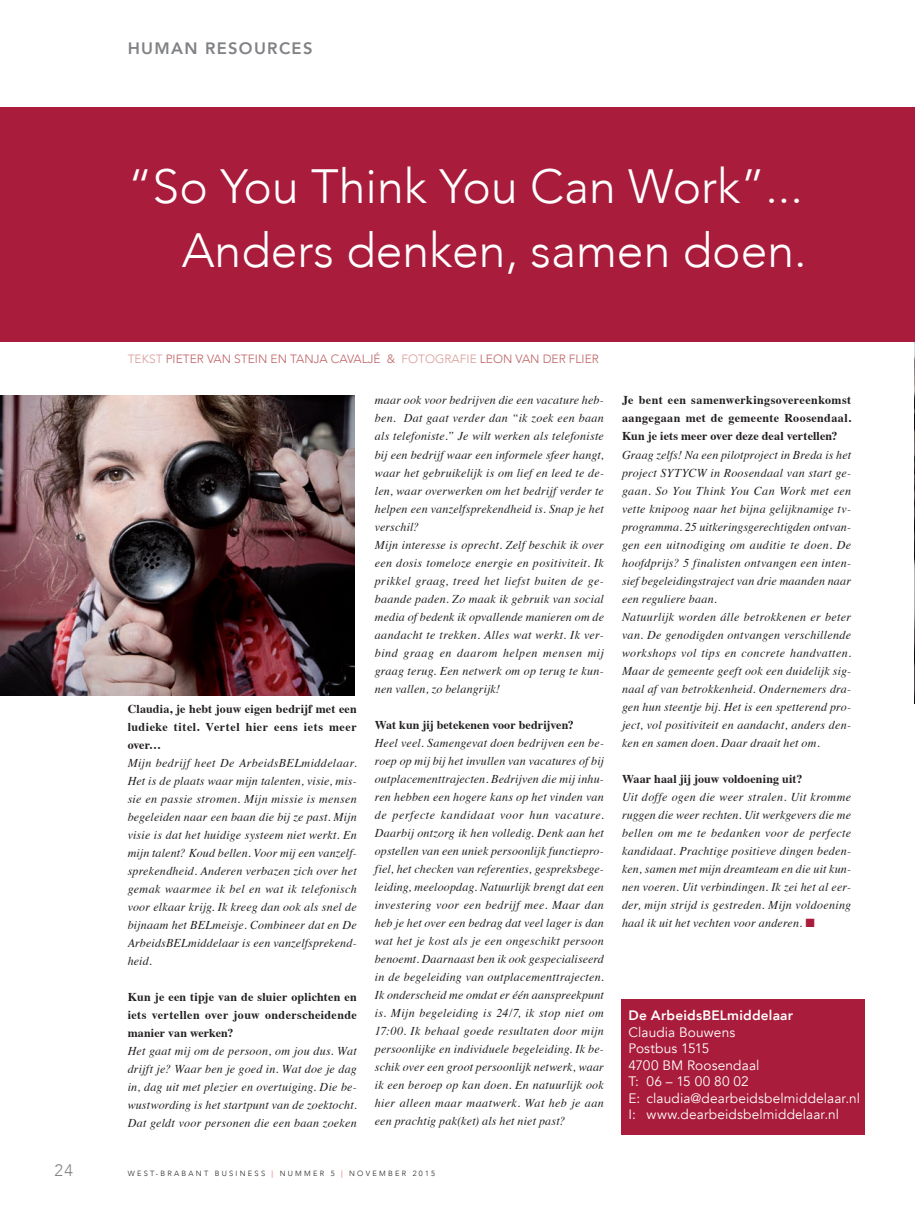
<style>
.page{position:relative;width:915px;height:1212px;background:#fff}
.page>*{position:absolute;margin:0;border:0;box-sizing:border-box;transform-origin:0 0}
.t1{font:300 48px/64.5px "Avenir";color:#fff;text-align:right}
.t2{font:800 16.5px "Avenir";letter-spacing:.08em;color:#808285}
.t3{font:300 16.5px "Avenir";color:#808285}
.t4{font:13.65px/16.5px "Avenir";letter-spacing:.01em;color:#fff}
.t5{font:800 13.65px "Avenir";letter-spacing:.015em;color:#fff}
.t6{font:italic 12px/18px "Times";letter-spacing:.02em;color:#231f20;text-align:justify}
.t7{font:700 12px/18px "Times";letter-spacing:.02em;color:#231f20;text-align:justify}
.t8{font:300 12px "Avenir";color:#bf6164}
.t9{font:300 7.5px "Avenir";letter-spacing:.3em;color:#231f20}
.s1{color:#d79b97}
.s2{color:#e42e27}
</style>
<div class="page">
<img style="left:914px;top:165px;width:1px;height:539px">
<div style="left:0;top:107px;width:913px;height:234px;background:#a91c3b"></div>
<div style="left:621px;top:999px;width:243px;height:135px;background:#a91c3b"></div>
<img style="left:0;top:395px;width:354px;height:300px">
<h2 class="t2" style="left:128px;top:35px;width:186px">HUMAN RESOURCES</h2>
<h1 class="t1" style="left:128px;top:154px;width:680px">“So You Think You Can Work”...<br>Anders denken, samen doen.</h1>
<p class="t8" style="left:128px;top:352px;width:472px"><span class="s1">TEKST</span> PIETER VAN STEIN EN TANJA CAVALJÉ &amp; <span class="s1">FOTOGRAFIE</span> LEON VAN DER FLIER</p>
<p class="t7" style="left:128px;top:699px;width:230px">Claudia, je hebt jouw eigen bedrijf met een ludieke titel. Vertel hier eens iets meer over…</p>
<p class="t6" style="left:128px;top:753px;width:230px">Mijn bedrijf heet De ArbeidsBELmiddelaar.<br>Het is de plaats waar mijn talenten, visie, mis&shy;sie en passie stromen. Mijn missie is mensen begeleiden naar een baan die bij ze past. Mijn visie is dat het huidige systeem niet werkt. En mijn talent? Koud bellen. Voor mij een vanzelf&shy;sprekendheid. Anderen verbazen zich over het gemak waarmee ik bel en wat ik telefonisch voor elkaar krijg. Ik kreeg dan ook als snel de bijnaam het BELmeisje. Combineer dat en De ArbeidsBELmiddelaar is een vanzelfsprekend&shy;heid.</p>
<p class="t7" style="left:128px;top:987px;width:230px">Kun je een tipje van de sluier oplichten en iets vertellen over jouw onderscheidende manier van werken?</p>
<p class="t6" style="left:128px;top:1041px;width:230px">Het gaat mij om de persoon, om jou dus. Wat drijft je? Waar ben je goed in. Wat doe je dag in, dag uit met plezier en overtuiging. Die be&shy;wustwording is het startpunt van de zoektocht.<br>Dat geldt voor personen die een baan zoeken</p>
<p class="t6" style="left:375px;top:391px;width:230px;text-align:left">maar ook voor bedrijven die een vacature heb&shy;ben. Dat gaat verder dan “ik zoek een baan als telefoniste.” Je wilt werken als telefoniste bij een bedrijf waar een informele sfeer hangt, waar het gebruikelijk is om lief en leed te de&shy;len, waar overwerken om het bedrijf verder te helpen een vanzelfsprekendheid is. Snap je het verschil?<br>Mijn interesse is oprecht. Zelf beschik ik over een dosis tomeloze energie en positiviteit. Ik prikkel graag, treed het liefst buiten de ge&shy;baande paden. Zo maak ik gebruik van social media of bedenk ik opvallende manieren om de aandacht te trekken. Alles wat werkt. Ik ver&shy;bind graag en daarom helpen mensen mij graag terug. Een netwerk om op terug te kun&shy;nen vallen, zo belangrijk!</p>
<p class="t7" style="left:375px;top:714px;width:200px">Wat kun jij betekenen voor bedrijven?</p>
<p class="t6" style="left:375px;top:733px;width:230px">Heel veel. Samengevat doen bedrijven een be&shy;roep op mij bij het invullen van vacatures of bij outplacementtrajecten. Bedrijven die mij inhu&shy;ren hebben een hogere kans op het vinden van de perfecte kandidaat voor hun vacature.<br>Daarbij ontzorg ik hen volledig. Denk aan het opstellen van een uniek persoonlijk functiepro&shy;fiel, het checken van referenties, gespreksbege&shy;leiding, meeloopdag. Natuurlijk brengt dat een investering voor een bedrijf mee. Maar dan heb je het over een bedrag dat veel lager is dan wat het je kost als je een ongeschikt persoon benoemt. Daarnaast ben ik ook gespecialiseerd in de begeleiding van outplacementtrajecten.<br>Ik onderscheid me omdat er één aanspreekpunt is. Mijn begeleiding is 24/7, ik stop niet om 17:00. Ik behaal goede resultaten door mijn persoonlijke en individuele begeleiding. Ik be&shy;schik over een groot persoonlijk netwerk, waar ik een beroep op kan doen. En natuurlijk ook hier alleen maar maatwerk. Wat heb je aan een prachtig pak(ket) als het niet past?</p>
<h2 class="t3" style="left:55px;top:1161px;width:20px">24</h2>
<p class="t9" style="left:128px;top:1169px;width:309px">WEST-BRABANT BUSINESS <span class="s2">|</span> NUMMER 5 <span class="s2">|</span> NOVEMBER 2015</p>
<p class="t7" style="left:621px;top:390px;width:230px">Je bent een samenwerkingsovereenkomst aangegaan met de gemeente Roosendaal.<br>Kun je iets meer over deze deal vertellen?</p>
<p class="t6" style="left:621px;top:445px;width:230px;text-align:left">Graag zelfs! Na een pilotproject in Breda is het project SYTYCW in Roosendaal van start ge&shy;gaan. So You Think You Can Work met een vette knipoog naar het bijna gelijknamige tv&shy;programma. 25 uitkeringsgerechtigden ontvan&shy;gen een uitnodiging om auditie te doen. De hoofdprijs? 5 finalisten ontvangen een inten&shy;sief begeleidingstraject van drie maanden naar een reguliere baan.<br>Natuurlijk worden álle betrokkenen er beter van. De genodigden ontvangen verschillende workshops vol tips en concrete handvatten.<br>Maar de gemeente geeft ook een duidelijk sig&shy;naal af van betrokkenheid. Ondernemers dra&shy;gen hun steentje bij. Het is een spetterend pro&shy;ject, vol positiviteit en aandacht, anders den&shy;ken en samen doen. Daar draait het om.</p>
<p class="t7" style="left:621px;top:768px;width:182px">Waar haal jij jouw voldoening uit?</p>
<p class="t6" style="left:621px;top:787px;width:230px">Uit doffe ogen die weer stralen. Uit kromme ruggen die weer rechten. Uit werkgevers die me bellen om me te bedanken voor de perfecte kandidaat. Prachtige positieve dingen beden&shy;ken, samen met mijn dreamteam en die uit kun&shy;nen voeren. Uit verbindingen. Ik zei het al eer&shy;der, mijn strijd is gestreden. Mijn voldoening haal ik uit het vechten voor anderen.</p>
<p class="t5" style="left:628px;top:1005px;width:166px">De ArbeidsBELmiddelaar</p>
<p class="t4" style="left:628px;top:1024px;width:233px">Claudia Bouwens<br>Postbus 1515<br>4700 BM Roosendaal<br>T: 06 – 15 00 80 02<br>E: claudia@dearbeidsbelmiddelaar.nl<br>I: www.dearbeidsbelmiddelaar.nl</p>
</div>
